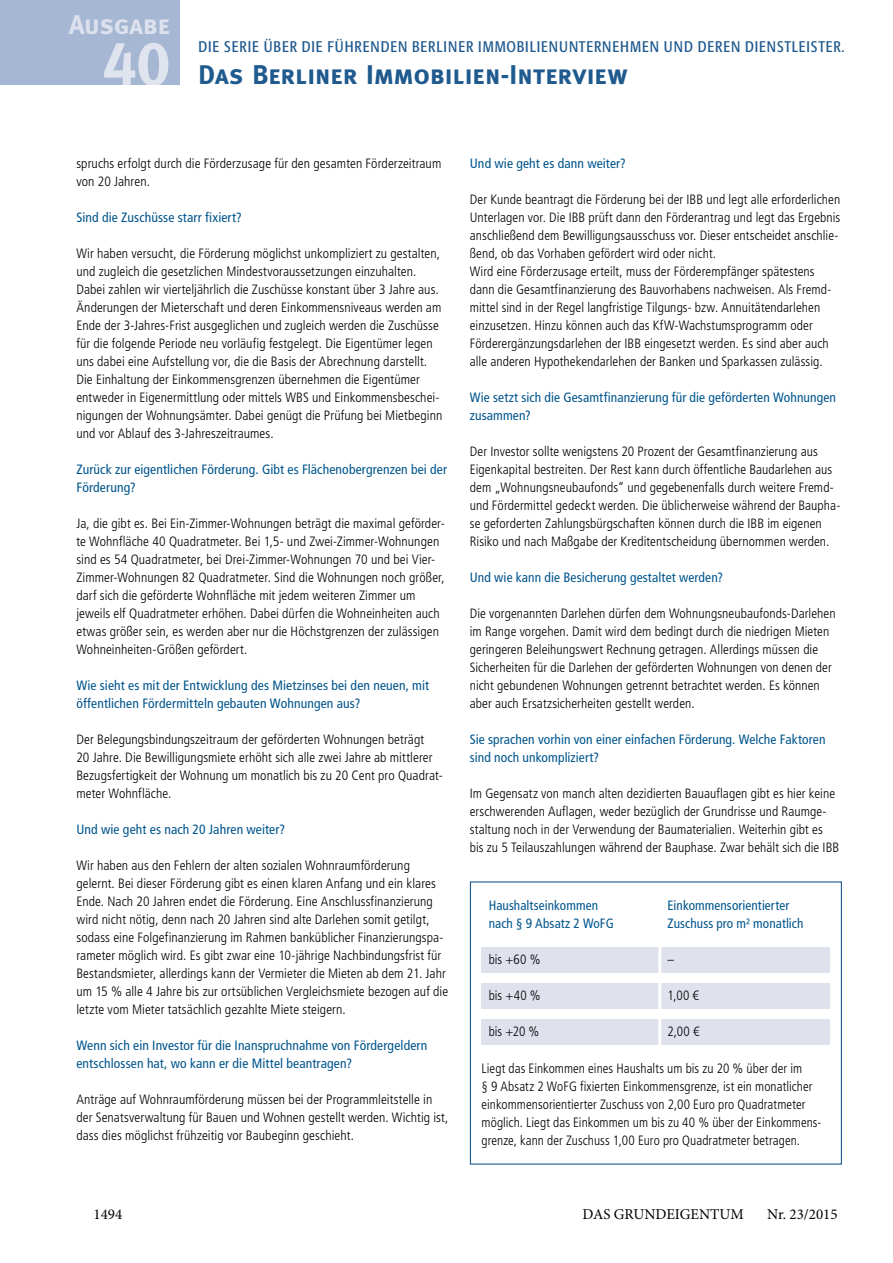
<style>
.page{position:relative;width:893px;height:1263px;background:#fff}
.page>*{position:absolute;margin:0;border:0;box-sizing:border-box;transform-origin:0 0}
.t1{font:27.15px "Meta Bold Caps";color:#1f5a8f}
.t2{font:27px "Meta Bold Caps";color:#dce1ed}
.t3{font:15.3px "Tn T Form Condensed BSK";letter-spacing:.065em;color:#1f5a8f}
.t4{font:15px "Minion Pro";color:#000}
.t5{font:300 condensed 13.5px/18px "Frutiger LT Std";letter-spacing:.005em;color:#000}
.t6{font:condensed 13.5px/18px "Frutiger LT";letter-spacing:.01em;color:#00558d}
</style>
<div class="page">
<div style="left:0;top:0;width:179px;height:84px;background:#a6b7d3"></div>
<svg style="left:104px;top:84px;width:64px;height:1px"></svg>
<div style="left:470px;top:881px;width:372px;height:283px;border:1px solid #1f5a8f"></div>
<div style="left:482px;top:947px;width:348px;height:26px;background:#dfe2ec"></div>
<div style="left:482px;top:983px;width:348px;height:26px;background:#dfe2ec"></div>
<div style="left:482px;top:1019px;width:348px;height:26px;background:#dfe2ec"></div>
<hr style="left:658px;top:934px;width:3px;height:121px;background:#fff">
<h2 class="t2" style="left:69px;top:9px;width:102px">Ausgabe</h2>
<p class="t3" style="left:198px;top:37px;width:648px">DIE SERIE ÜBER DIE FÜHRENDEN BERLINER IMMOBILIENUNTERNEHMEN UND DEREN DIENSTLEISTER.</p>
<h1 class="t1" style="left:198px;top:59px;width:431px">Das Berliner Immobilien-Interview</h1>
<p class="t5" style="left:76px;top:154px;width:366px">spruchs erfolgt durch die Förderzusage für den gesamten Förderzeitraum von 20 Jahren.</p>
<p class="t6" style="left:76px;top:208px;width:167px">Sind die Zuschüsse starr fixiert?</p>
<p class="t5" style="left:76px;top:244px;width:368px">Wir haben versucht, die Förderung möglichst unkompliziert zu gestalten, und zugleich die gesetzlichen Mindestvoraussetzungen einzuhalten.<br>Dabei zahlen wir vierteljährlich die Zuschüsse konstant über 3 Jahre aus.<br>Änderungen der Mieterschaft und deren Einkommensniveaus werden am Ende der 3-Jahres-Frist ausgeglichen und zugleich werden die Zuschüsse für die folgende Periode neu vorläufig festgelegt. Die Eigentümer legen uns dabei eine Aufstellung vor, die die Basis der Abrechnung darstellt.<br>Die Einhaltung der Einkommensgrenzen übernehmen die Eigentümer entweder in Eigenermittlung oder mittels WBS und Einkommensbeschei&shy;nigungen der Wohnungsämter. Dabei genügt die Prüfung bei Mietbeginn und vor Ablauf des 3-Jahreszeitraumes.</p>
<p class="t6" style="left:76px;top:460px;width:372px">Zurück zur eigentlichen Förderung. Gibt es Flächenobergrenzen bei der<br>Förderung?</p>
<p class="t5" style="left:76px;top:514px;width:370px">Ja, die gibt es. Bei Ein-Zimmer-Wohnungen beträgt die maximal geförder&shy;te Wohnfläche 40 Quadratmeter. Bei 1,5- und Zwei-Zimmer-Wohnungen sind es 54 Quadratmeter, bei Drei-Zimmer-Wohnungen 70 und bei Vier-Zimmer-Wohnungen 82 Quadratmeter. Sind die Wohnungen noch größer, darf sich die geförderte Wohnfläche mit jedem weiteren Zimmer um jeweils elf Quadratmeter erhöhen. Dabei dürfen die Wohneinheiten auch etwas größer sein, es werden aber nur die Höchstgrenzen der zulässigen Wohneinheiten-Größen gefördert.</p>
<p class="t6" style="left:76px;top:676px;width:354px">Wie sieht es mit der Entwicklung des Mietzinses bei den neuen, mit öffentlichen Fördermitteln gebauten Wohnungen aus?</p>
<p class="t5" style="left:76px;top:730px;width:368px">Der Belegungsbindungszeitraum der geförderten Wohnungen beträgt<br>20 Jahre. Die Bewilligungsmiete erhöht sich alle zwei Jahre ab mittlerer Bezugsfertigkeit der Wohnung um monatlich bis zu 20 Cent pro Quadrat&shy;meter Wohnfläche.</p>
<p class="t6" style="left:76px;top:820px;width:210px">Und wie geht es nach 20 Jahren weiter?</p>
<p class="t5" style="left:76px;top:856px;width:373px">Wir haben aus den Fehlern der alten sozialen Wohnraumförderung gelernt. Bei dieser Förderung gibt es einen klaren Anfang und ein klares Ende. Nach 20 Jahren endet die Förderung. Eine Anschlussfinanzierung wird nicht nötig, denn nach 20 Jahren sind alte Darlehen somit getilgt, sodass eine Folgefinanzierung im Rahmen banküblicher Finanzierungspa&shy;rameter möglich wird. Es gibt zwar eine 10-jährige Nachbindungsfrist für Bestandsmieter, allerdings kann der Vermieter die Mieten ab dem 21. Jahr um 15 % alle 4 Jahre bis zur ortsüblichen Vergleichsmiete bezogen auf die letzte vom Mieter tatsächlich gezahlte Miete steigern.</p>
<p class="t6" style="left:76px;top:1036px;width:352px">Wenn sich ein Investor für die Inanspruchnahme von Fördergeldern entschlossen hat, wo kann er die Mittel beantragen?</p>
<p class="t5" style="left:76px;top:1090px;width:374px">Anträge auf Wohnraumförderung müssen bei der Programmleitstelle in der Senatsverwaltung für Bauen und Wohnen gestellt werden. Wichtig ist, dass dies möglichst frühzeitig vor Baubeginn geschieht.</p>
<p class="t6" style="left:470px;top:154px;width:158px">Und wie geht es dann weiter?</p>
<p class="t5" style="left:470px;top:190px;width:372px">Der Kunde beantragt die Förderung bei der IBB und legt alle erforderlichen Unterlagen vor. Die IBB prüft dann den Förderantrag und legt das Ergebnis anschließend dem Bewilligungsausschuss vor. Dieser entscheidet anschlie&shy;ßend, ob das Vorhaben gefördert wird oder nicht.<br>Wird eine Förderzusage erteilt, muss der Förderempfänger spätestens dann die Gesamtfinanzierung des Bauvorhabens nachweisen. Als Fremd&shy;mittel sind in der Regel langfristige Tilgungs- bzw. Annuitätendarlehen einzusetzen. Hinzu können auch das KfW-Wachstumsprogramm oder Förderergänzungsdarlehen der IBB eingesetzt werden. Es sind aber auch alle anderen Hypothekendarlehen der Banken und Sparkassen zulässig.</p>
<p class="t6" style="left:470px;top:388px;width:368px">Wie setzt sich die Gesamtfinanzierung für die geförderten Wohnungen zusammen?</p>
<p class="t5" style="left:470px;top:442px;width:372px">Der Investor sollte wenigstens 20 Prozent der Gesamtfinanzierung aus Eigenkapital bestreiten. Der Rest kann durch öffentliche Baudarlehen aus dem „Wohnungsneubaufonds“ und gegebenenfalls durch weitere Fremd&shy;und Fördermittel gedeckt werden. Die üblicherweise während der Baupha&shy;se geforderten Zahlungsbürgschaften können durch die IBB im eigenen Risiko und nach Maßgabe der Kreditentscheidung übernommen werden.</p>
<p class="t6" style="left:470px;top:568px;width:255px">Und wie kann die Besicherung gestaltet werden?</p>
<p class="t5" style="left:470px;top:604px;width:367px">Die vorgenannten Darlehen dürfen dem Wohnungsneubaufonds-Darlehen im Range vorgehen. Damit wird dem bedingt durch die niedrigen Mieten geringeren Beleihungswert Rechnung getragen. Allerdings müssen die Sicherheiten für die Darlehen der geförderten Wohnungen von denen der nicht gebundenen Wohnungen getrennt betrachtet werden. Es können aber auch Ersatzsicherheiten gestellt werden.</p>
<p class="t6" style="left:470px;top:730px;width:357px">Sie sprachen vorhin von einer einfachen Förderung. Welche Faktoren sind noch unkompliziert?</p>
<p class="t5" style="left:470px;top:784px;width:371px">Im Gegensatz von manch alten dezidierten Bauauflagen gibt es hier keine erschwerenden Auflagen, weder bezüglich der Grundrisse und Raumge&shy;staltung noch in der Verwendung der Baumaterialien. Weiterhin gibt es bis zu 5 Teilauszahlungen während der Bauphase. Zwar behält sich die IBB</p>
<p class="t6" style="left:489px;top:896px;width:127px">Haushaltseinkommen nach § 9 Absatz 2 WoFG</p>
<p class="t5" style="left:489px;top:950px;width:53px">bis +60 %</p>
<p class="t5" style="left:489px;top:986px;width:53px">bis +40 %</p>
<p class="t5" style="left:489px;top:1022px;width:52px">bis +20 %</p>
<p class="t6" style="left:667px;top:896px;width:138px">Einkommensorientierter<br>Zuschuss pro m² monatlich</p>
<p class="t5" style="left:667px;top:950px;width:8px">–</p>
<p class="t5" style="left:667px;top:986px;width:33px">1,00 €</p>
<p class="t5" style="left:667px;top:1022px;width:33px">2,00 €</p>
<p class="t5" style="left:482px;top:1059px;width:341px">Liegt das Einkommen eines Haushalts um bis zu 20 % über der im<br>§ 9 Absatz 2 WoFG fixierten Einkommensgrenze, ist ein monatlicher einkommensorientierter Zuschuss von 2,00 Euro pro Quadratmeter möglich. Liegt das Einkommen um bis zu 40 % über der Einkommens&shy;grenze, kann der Zuschuss 1,00 Euro pro Quadratmeter betragen.</p>
<p class="t4" style="left:94px;top:1204px;width:30px">1494</p>
<p class="t4" style="left:583px;top:1204px;width:163px">DAS GRUNDEIGENTUM</p>
<p class="t4" style="left:767px;top:1204px;width:72px">Nr. 23/2015</p>
</div>
